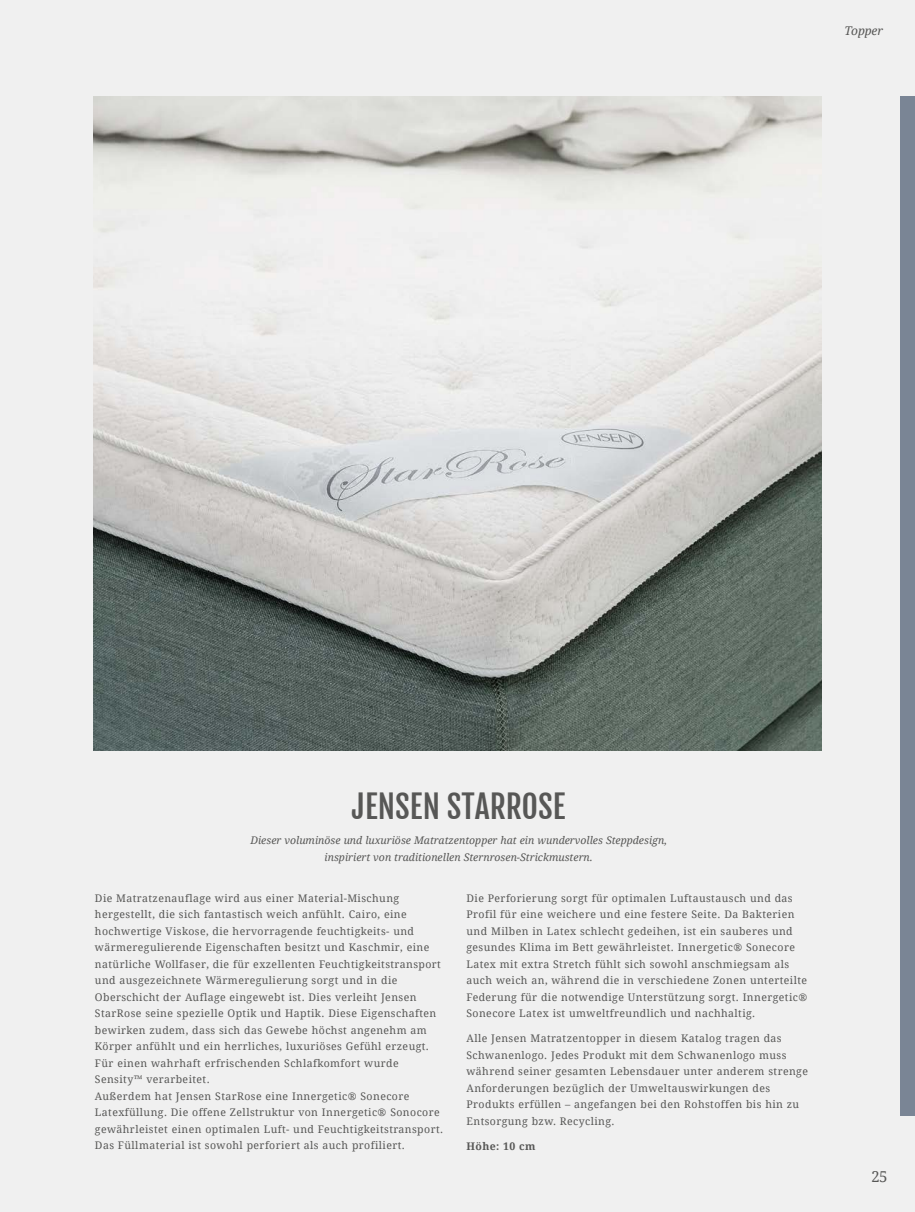
<style>
.page{position:relative;width:915px;height:1212px;background:#fff}
.page>*{position:absolute;margin:0;border:0;box-sizing:border-box;transform-origin:0 0}
.t1{font:31.5px "Fjalla One";color:#575756}
.t2{font:15px "Droid Serif";color:#575756}
.t3{font:italic 12px "Droid Serif";letter-spacing:-.01em;color:#575756}
.t4{font:10.5px/16.5px "Droid Serif";letter-spacing:.04em;color:#575756}
.t5{font:italic 10.5px/16.5px "Droid Serif";color:#575756;text-align:center}
.t6{font:700 10.5px "Droid Serif";letter-spacing:.04em;color:#575756}
</style>
<div class="page">
<div style="left:0;top:0;width:914px;height:1212px;background:#f0f0f0"></div>
<div style="left:899px;top:96px;width:15px;height:1019px;background:#7a8595"></div>
<img style="left:94px;top:96px;width:727px;height:654px">
<p class="t3" style="left:844px;top:24px;width:40px">Topper</p>
<p class="t1" style="left:352px;top:788px;width:215px">JENSEN STARROSE</p>
<p class="t5" style="left:250px;top:832px;width:418px">Dieser voluminöse und luxuriöse Matratzentopper hat ein wundervolles Steppdesign, inspiriert von traditionellen Sternrosen-Strickmustern.</p>
<p class="t4" style="left:95px;top:889px;width:347px">Die Matratzenauflage wird aus einer Material-Mischung hergestellt, die sich fantastisch weich anfühlt. Cairo, eine hochwertige Viskose, die hervorragende feuchtigkeits- und wärmeregulierende Eigenschaften besitzt und Kaschmir, eine natürliche Wollfaser, die für exzellenten Feuchtigkeitstransport und ausgezeichnete Wärmeregulierung sorgt und in die Oberschicht der Auflage eingewebt ist. Dies verleiht Jensen StarRose seine spezielle Optik und Haptik. Diese Eigenschaften bewirken zudem, dass sich das Gewebe höchst angenehm am Körper anfühlt und ein herrliches, luxuriöses Gefühl erzeugt.<br>Für einen wahrhaft erfrischenden Schlafkomfort wurde Sensity™ verarbeitet.</p>
<p class="t4" style="left:95px;top:1087px;width:349px">Außerdem hat Jensen StarRose eine Innergetic® Sonecore Latexfüllung. Die offene Zellstruktur von Innergetic® Sonocore gewährleistet einen optimalen Luft- und Feuchtigkeitstransport.<br>Das Füllmaterial ist sowohl perforiert als auch profiliert.</p>
<p class="t4" style="left:466px;top:889px;width:342px">Die Perforierung sorgt für optimalen Luftaustausch und das Profil für eine weichere und eine festere Seite. Da Bakterien und Milben in Latex schlecht gedeihen, ist ein sauberes und gesundes Klima im Bett gewährleistet. Innergetic® Sonecore Latex mit extra Stretch fühlt sich sowohl anschmiegsam als auch weich an, während die in verschiedene Zonen unterteilte Federung für die notwendige Unterstützung sorgt. Innergetic® Sonecore Latex ist umweltfreundlich und nachhaltig.</p>
<p class="t4" style="left:466px;top:1030px;width:343px">Alle Jensen Matratzentopper in diesem Katalog tragen das Schwanenlogo. Jedes Produkt mit dem Schwanenlogo muss während seiner gesamten Lebensdauer unter anderem strenge Anforderungen bezüglich der Umweltauswirkungen des Produkts erfüllen – angefangen bei den Rohstoffen bis hin zu Entsorgung bzw. Recycling.</p>
<p class="t6" style="left:466px;top:1139px;width:71px">Höhe: 10 cm</p>
<h2 class="t2" style="left:871px;top:1166px;width:18px">25</h2>
</div>
